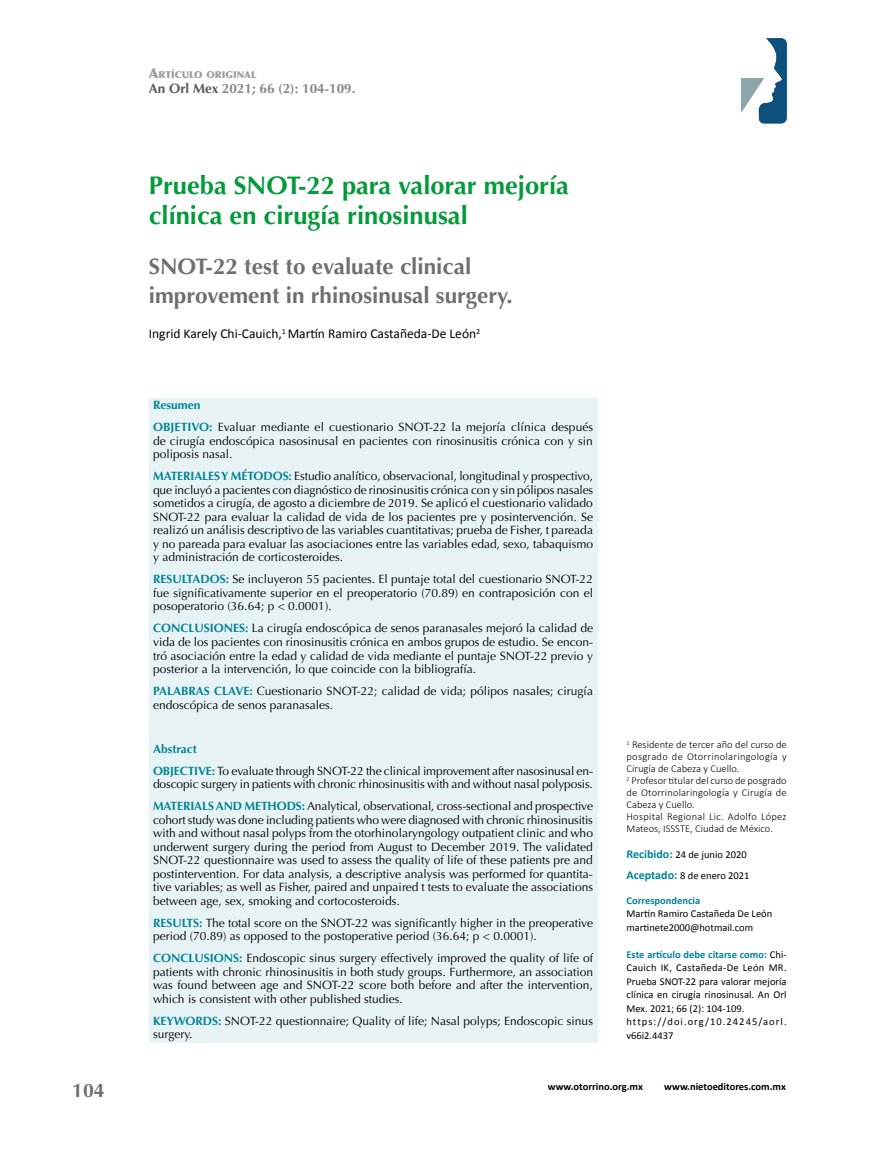
<style>
.page{position:relative;width:893px;height:1149px;background:#fff}
.page>*{position:absolute;margin:0;border:0;box-sizing:border-box;transform-origin:0 0}
.t1{font:700 25.5px/30px "Optima";color:#039a39}
.t2{font:700 22.5px/28.5px "Optima";color:#706f6f}
.t3{font:700 19.5px "Optima";color:#706f6f}
.t4{font:13.5px "Calibri";color:#000}
.t5{font:700 13.5px "Optima";color:#878787}
.t6{font:12px/13.5px "Optima";color:#000}
.t7{font:10.5px/13.5px "Calibri";color:#000}
.t8{font:300 10.5px/12px "Calibri";color:#000}
.t9{font:700 10.5px "Calibri";color:#000}
.t10{font:700 10.5px "Calibri";color:#008496}
.t11{font:900 9.45px "Optima";color:#9d9d9c}
.s1{font-size:13.5px}
.s2{color:#575756}
.s3{font-weight:700;color:#008496}
.s4{font-weight:700;font-size:12px;color:#008496}
</style>
<div class="page">
<svg style="left:741px;top:38px;width:46px;height:85px"></svg>
<div style="left:149px;top:398px;width:448px;height:644px;background:#e7f2f5"></div>
<p class="t11" style="left:149px;top:68px;width:109px"><span class="s1">A</span>RTÍCULO ORIGINAL</p>
<p class="t5" style="left:149px;top:81px;width:208px"><span class="s2">An Orl Mex</span> 2021; 66 (2): 104-109.</p>
<h1 class="t1" style="left:149px;top:170px;width:422px">Prueba SNOT-22 para valorar mejoría clínica en cirugía rinosinusal</h1>
<h2 class="t2" style="left:149px;top:252px;width:365px">SNOT-22 test to evaluate clinical improvement in rhinosinusal surgery.</h2>
<p class="t4" style="left:149px;top:325px;width:333px">Ingrid Karely Chi-Cauich,<sup>1</sup> Martín Ramiro Castañeda-De León<sup>2</sup></p>
<p class="t6" style="left:153px;top:394px;width:442px;line-height:22px"><span class="s3">Resumen<br>OBJETIVO:</span> Evaluar mediante el cuestionario SNOT-22 la mejoría clínica después</p>
<p class="t6" style="left:153px;top:434px;width:441px">de cirugía endoscópica nasosinusal en pacientes con rinosinusitis crónica con y sin poliposis nasal.</p>
<p class="t6" style="left:153px;top:469px;width:442px;text-align:justify"><span class="s3">MATERIALES Y MÉTODOS:</span> Estudio analítico, observacional, longitudinal y prospectivo, que incluyó a pacientes con diagnóstico de rinosinusitis crónica con y sin pólipos nasales sometidos a cirugía, de agosto a diciembre de 2019. Se aplicó el cuestionario validado SNOT-22 para evaluar la calidad de vida de los pacientes pre y posintervención. Se realizó un análisis descriptivo de las variables cuantitativas; prueba de Fisher, t pareada y no pareada para evaluar las asociaciones entre las variables edad, sexo, tabaquismo y administración de corticosteroides.</p>
<p class="t6" style="left:153px;top:572px;width:441px;text-align:justify"><span class="s3">RESULTADOS:</span> Se incluyeron 55 pacientes. El puntaje total del cuestionario SNOT-22 fue significativamente superior en el preoperatorio (70.89) en contraposición con el posoperatorio (36.64; p &lt; 0.0001).</p>
<p class="t6" style="left:153px;top:621px;width:441px;text-align:justify"><span class="s3">CONCLUSIONES:</span> La cirugía endoscópica de senos paranasales mejoró la calidad de vida de los pacientes con rinosinusitis crónica en ambos grupos de estudio. Se encon&shy;tró asociación entre la edad y calidad de vida mediante el puntaje SNOT-22 previo y posterior a la intervención, lo que coincide con la bibliografía.</p>
<p class="t6" style="left:153px;top:684px;width:441px"><span class="s3">PALABRAS CLAVE:</span> Cuestionario SNOT-22; calidad de vida; pólipos nasales; cirugía endoscópica de senos paranasales.</p>
<p class="t6" style="left:153px;top:737px;width:442px;line-height:22px"><span class="s3">Abstract<br>OBJECTIVE:</span> To evaluate through SNOT-22 the clinical improvement after nasosinusal en-</p>
<p class="t6" style="left:153px;top:773px;width:441px;line-height:22px">doscopic surgery in patients with chronic rhinosinusitis with and without nasal polyposis.<br><span class="s3">MATERIALS AND METHODS:</span> Analytical, observational, cross-sectional and prospective</p>
<p class="t6" style="left:153px;top:812px;width:441px;text-align:justify">cohort study was done including patients who were diagnosed with chronic rhinosinusitis with and without nasal polyps from the otorhinolaryngology outpatient clinic and who underwent surgery during the period from August to December 2019. The validated SNOT-22 questionnaire was used to assess the quality of life of these patients pre and postintervention. For data analysis, a descriptive analysis was performed for quantita&shy;tive variables; as well as Fisher, paired and unpaired t tests to evaluate the associations between age, sex, smoking and cortocosteroids.</p>
<p class="t6" style="left:153px;top:915px;width:441px"><span class="s3">RESULTS:</span> The total score on the SNOT-22 was significantly higher in the preoperative period (70.89) as opposed to the postoperative period (36.64; p &lt; 0.0001).</p>
<p class="t6" style="left:153px;top:951px;width:441px;text-align:justify"><span class="s3">CONCLUSIONS:</span> Endoscopic sinus surgery effectively improved the quality of life of patients with chronic rhinosinusitis in both study groups. Furthermore, an association was found between age and SNOT-22 score both before and after the intervention, which is consistent with other published studies.</p>
<p class="t6" style="left:153px;top:1013px;width:441px"><span class="s3">KEYWORDS:</span> SNOT-22 questionnaire; Quality of life; Nasal polyps; Endoscopic sinus surgery.</p>
<p class="t8" style="left:626px;top:739px;width:162px"><sup>1</sup> Residente de tercer año del curso de posgrado de Otorrinolaringología y Cirugía de Cabeza y Cuello.<br><sup>2</sup> Profesor titular del curso de posgrado de Otorrinolaringología y Cirugía de Cabeza y Cuello.<br>Hospital Regional Lic. Adolfo López Mateos, ISSSTE, Ciudad de México.</p>
<p class="t7" style="left:626px;top:843px;width:125px;line-height:21px"><span class="s4">Recibido:</span> 24 de junio 2020<br><span class="s4">Aceptado:</span> 8 de enero 2021</p>
<p class="t10" style="left:626px;top:893px;width:75px">Correspondencia</p>
<p class="t7" style="left:626px;top:906px;width:147px">Martín Ramiro Castañeda De León martinete2000@hotmail.com</p>
<p class="t7" style="left:626px;top:947px;width:162px"><span class="s3">Este artículo debe citarse como:</span> Chi-<br>Cauich IK, Castañeda-De León MR.<br>Prueba SNOT-22 para valorar mejoría clínica en cirugía rinosinusal. An Orl<br>Mex. 2021; 66 (2): 104-109. https://doi.org/10.24245/aorl. v66i2.4437</p>
<h3 class="t3" style="left:72px;top:1079px;width:34px">104</h3>
<p class="t9" style="left:548px;top:1079px;width:97px">www.otorrino.org.mx</p>
<p class="t9" style="left:664px;top:1079px;width:123px">www.nietoeditores.com.mx</p>
</div>
